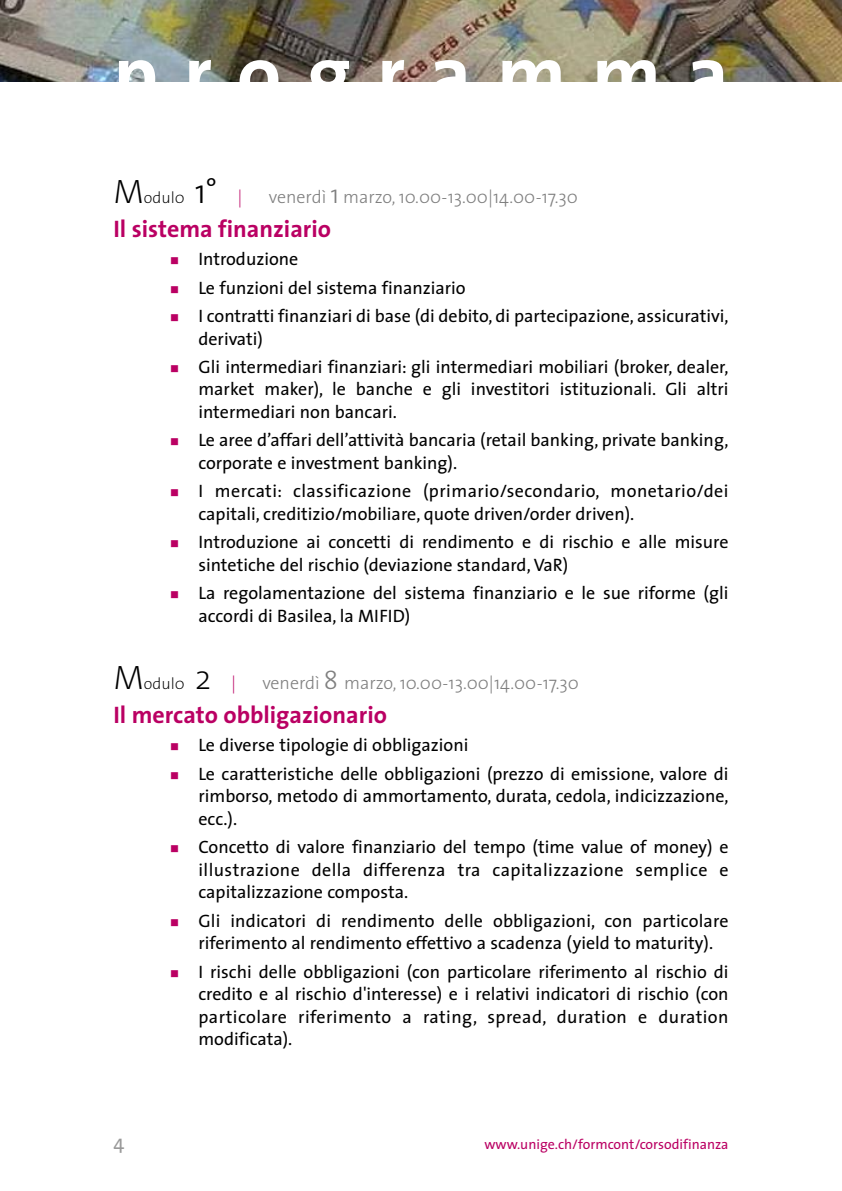
<style>
.page{position:relative;width:842px;height:1191px;background:#fff}
.page>*{position:absolute;margin:0;border:0;box-sizing:border-box;transform-origin:0 0}
.t1{font:700 80px "The Sans";letter-spacing:.32em;color:#fff}
.t2{font:700 24px "The Sans";color:#ba0063}
.t3{font:20px "The Sans";color:#999}
.t4{font:18px/22.6px "The Sans";color:#000}
.t5{font:300 18px "The Sans";color:#808080}
.t6{font:200 16px "The Sans";color:#000}
.t7{font:14px "The Sans";color:#ba0063}
.s1{font-size:34px}
.s2{font-weight:300;font-size:34px}
.s3{font-size:18px;color:#ba0063}
.s4{font-size:26px}
</style>
<div class="page">
<img style="left:0;top:0;width:842px;height:81px">
<h1 class="t1" style="left:113px;top:42px;width:617px">programma</h1>
<p class="t6" style="left:113px;top:191px;width:131px"><span class="s1">M</span>odul0 <span class="s2">1°</span> <span class="s3">|</span></p>
<p class="t5" style="left:269px;top:190px;width:311px">venerdì <span class="s4">1</span> marzo, 10.00-13.00|14.00-17.30</p>
<h2 class="t2" style="left:113px;top:219px;width:219px">Il sistema finanziario</h2>
<p class="t4" style="left:198px;top:247px;width:532px;line-height:28.2px">Introduzione<br>Le funzioni del sistema finanziario<br>I contratti finanziari di base (di debito, di partecipazione, assicurativi,</p>
<p class="t4" style="left:198px;top:326px;width:532px;line-height:28.2px">derivati)<br>Gli intermediari finanziari: gli intermediari mobiliari (broker, dealer,</p>
<p class="t4" style="left:198px;top:380px;width:532px">market maker), le banche e gli investitori istituzionali. Gli altri intermediari non bancari.</p>
<p class="t4" style="left:198px;top:431px;width:532px">Le aree d’affari dell’attività bancaria (retail banking, private banking, corporate e investment banking).</p>
<p class="t4" style="left:198px;top:481px;width:532px">I mercati: classificazione (primario/secondario, monetario/dei capitali, creditizio/mobiliare, quote driven/order driven).</p>
<p class="t4" style="left:198px;top:532px;width:532px">Introduzione ai concetti di rendimento e di rischio e alle misure sintetiche del rischio (deviazione standard, VaR)</p>
<p class="t4" style="left:198px;top:583px;width:532px">La regolamentazione del sistema finanziario e le sue riforme (gli accordi di Basilea, la MIFID)</p>
<p class="t6" style="left:113px;top:677px;width:124px"><span class="s1">M</span>odul0 <span class="s1">2</span> <span class="s3">|</span></p>
<p class="t5" style="left:262px;top:676px;width:318px">venerdì <span class="s4">8</span> marzo, 10.00-13.00|14.00-17.30</p>
<h2 class="t2" style="left:113px;top:705px;width:275px">Il mercato obbligazionario</h2>
<p class="t4" style="left:198px;top:733px;width:532px;line-height:28.2px">Le diverse tipologie di obbligazioni<br>Le caratteristiche delle obbligazioni (prezzo di emissione, valore di</p>
<p class="t4" style="left:198px;top:786px;width:532px">rimborso, metodo di ammortamento, durata, cedola, indicizzazione, ecc.).</p>
<p class="t4" style="left:198px;top:837px;width:532px;text-align:justify">Concetto di valore finanziario del tempo (time value of money) e illustrazione della differenza tra capitalizzazione semplice e capitalizzazione composta.</p>
<p class="t4" style="left:198px;top:911px;width:532px">Gli indicatori di rendimento delle obbligazioni, con particolare riferimento al rendimento effettivo a scadenza (yield to maturity).</p>
<p class="t4" style="left:198px;top:962px;width:532px;text-align:justify">I rischi delle obbligazioni (con particolare riferimento al rischio di credito e al rischio d'interesse) e i relativi indicatori di rischio (con particolare riferimento a rating, spread, duration e duration modificata).</p>
<p class="t3" style="left:113px;top:1134px;width:12px">4</p>
<p class="t7" style="left:484px;top:1139px;width:246px">www.unige.ch/formcont/corsodifinanza</p>
</div>
